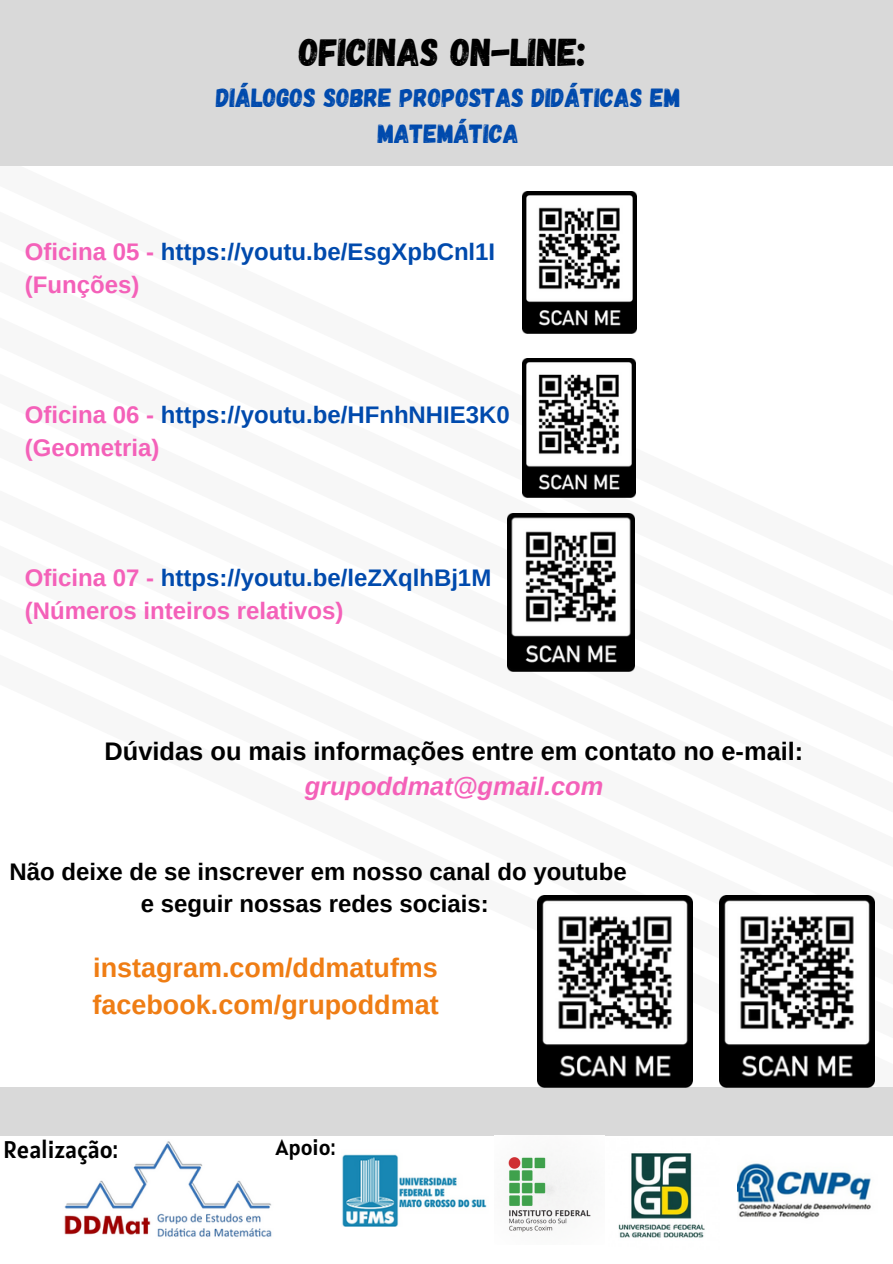
<style>
.page{position:relative;width:893px;height:1264px;background:#fff}
.page>*{position:absolute;margin:0;border:0;box-sizing:border-box;transform-origin:0 0}
.t1{font:38.7px "Gagalin";color:#000}
.t2{font:700 27px/37px "Arimo";color:#ef7d14}
.t3{font:26.25px/35.7px "Gagalin";color:#004aad;text-align:center}
.t4{font:700 25.35px "Arimo";color:#000}
.t5{font:italic 700 25.35px "Arimo";color:#f461b9}
.t6{font:700 24px/32.5px "Arimo";color:#004aad}
.t7{font:700 24px/32.5px "Arimo";color:#000;text-align:center}
.t8{font:700 24px/32.5px "Arimo";color:#f461b9}
.t9{font:24px "Alatsi";color:#000}
.t10{font:21.9px "Alatsi";color:#000}
.s1{color:#f461b9}
.s2{color:#004aad}
</style>
<div class="page">
<div style="left:0;top:1087px;width:892px;height:39px;background:#d9d9d9"></div>
<div style="left:0;top:0;width:892px;height:165px;background:#d9d9d9"></div>
<img style="left:522px;top:192px;width:114px;height:142px">
<img style="left:522px;top:358px;width:113px;height:139px">
<img style="left:507px;top:513px;width:127px;height:158px">
<img style="left:537px;top:895px;width:155px;height:192px">
<img style="left:719px;top:895px;width:155px;height:192px">
<div style="left:0;top:1096px;width:892px;height:39px;background:#d9d9d9"></div>
<img style="left:64px;top:1141px;width:208px;height:96px">
<img style="left:737px;top:1163px;width:134px;height:56px">
<img style="left:342px;top:1154px;width:145px;height:72px">
<img style="left:618px;top:1153px;width:87px;height:85px">
<img style="left:508px;top:1157px;width:83px;height:76px">
<h1 class="t1" style="left:299px;top:27px;width:288px">OFICINAS ON-LINE:</h1>
<p class="t3" style="left:216px;top:79px;width:466px">DIÁLOGOS SOBRE PROPOSTAS DIDÁTICAS EM<br>MATEMÁTICA</p>
<p class="t6" style="left:25px;top:235px;width:472px"><span class="s1">Oficina 05 -</span> https://youtu.be/EsgXpbCnl1I <span class="s1">(Funções)</span></p>
<p class="t6" style="left:25px;top:398px;width:486px"><span class="s1">Oficina 06 -</span> https://youtu.be/HFnhNHIE3K0 <span class="s1">(Geometria)</span></p>
<p class="t8" style="left:25px;top:561px;width:468px">Oficina 07 - <span class="s2">https://youtu.be/leZXqlhBj1M </span>(Números inteiros relativos)</p>
<p class="t4" style="left:105px;top:737px;width:700px">Dúvidas ou mais informações entre em contato no e-mail:</p>
<p class="t5" style="left:305px;top:771px;width:300px">grupoddmat@gmail.com</p>
<p class="t7" style="left:10px;top:855px;width:618px">Não deixe de se inscrever em nosso canal do youtube e seguir nossas redes sociais:</p>
<p class="t2" style="left:92px;top:948px;width:348px">instagram.com/ddmatufms facebook.com/grupoddmat</p>
<p class="t9" style="left:3px;top:1133px;width:116px">Realização:</p>
<p class="t10" style="left:276px;top:1133px;width:61px">Apoio:</p>
</div>
